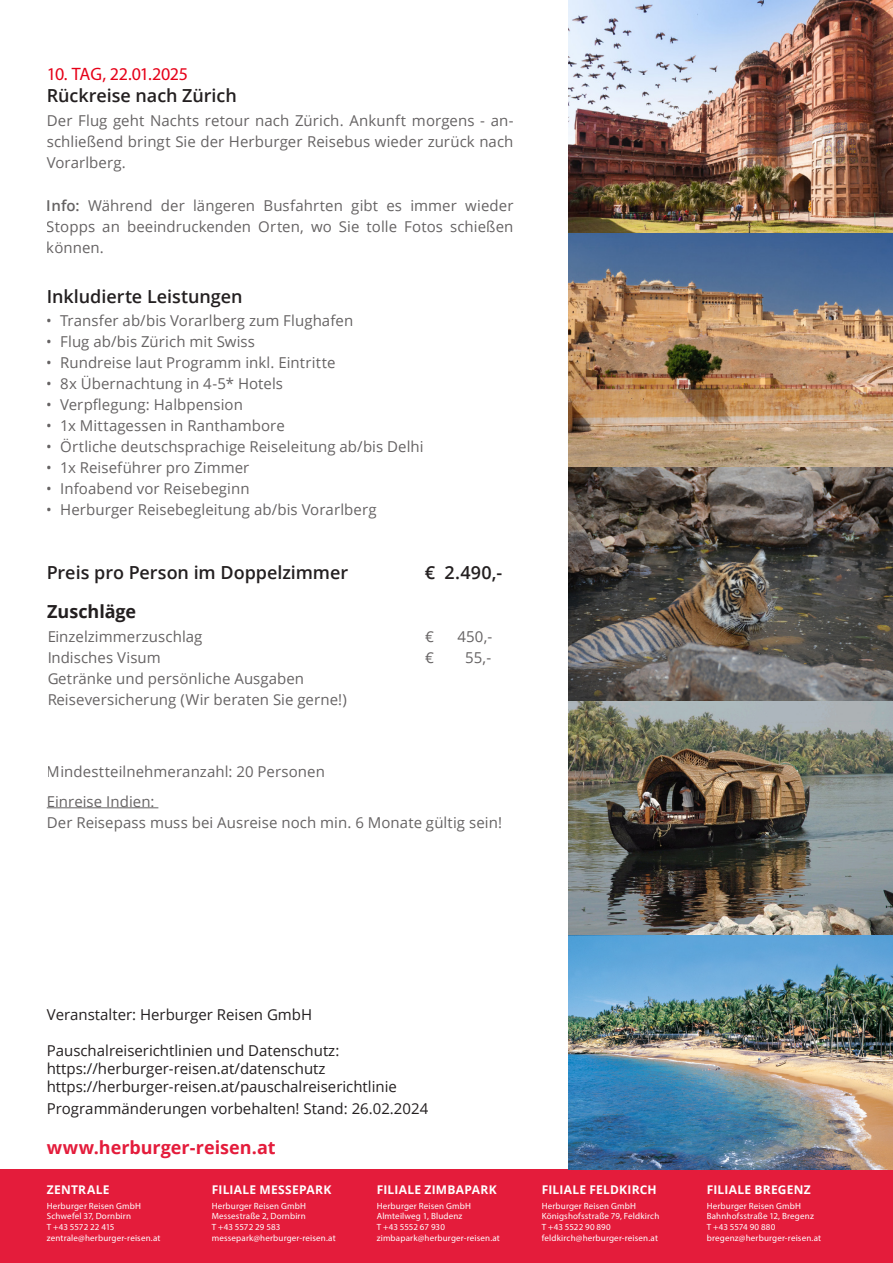
<style>
.page{position:relative;width:893px;height:1263px;background:#fff}
.page>*{position:absolute;margin:0;border:0;box-sizing:border-box;transform-origin:0 0}
.t1{font:600 18px "Open Sans";letter-spacing:-.005em;color:#231f20}
.t2{font:700 18px "Open Sans";color:#e41c3b}
.t3{font:18px "Myriad Pro";letter-spacing:-.03em;color:#e60018}
.t4{font:700 18px "Open Sans";letter-spacing:-.005em;color:#231f20}
.t5{font:15px/21px "Open Sans";letter-spacing:.005em;color:#231f20}
.t6{font:700 12px "Open Sans";letter-spacing:.02em;color:#fff}
.t7{font:9px/10.8px "Myriad Pro";letter-spacing:.02em;color:#fff}
.s1{font-weight:600}
</style>
<div class="page">
<div style="left:0;top:1169px;width:893px;height:94px;background:#e41c3b"></div>
<img style="left:568px;top:0;width:325px;height:1169px">
<hr style="left:47px;top:807px;width:111px;height:1px;background:#231f20">
<p class="t3" style="left:47px;top:63px;width:143px">10. TAG, 22.01.2025</p>
<p class="t1" style="left:47px;top:83px;width:192px">Rückreise nach Zürich</p>
<p class="t5" style="left:47px;top:110px;width:468px;text-align:justify">Der Flug geht Nachts retour nach Zürich. Ankunft morgens - an&shy;schließend bringt Sie der Herburger Reisebus wieder zurück nach Vorarlberg.</p>
<p class="t5" style="left:47px;top:195px;width:468px;text-align:justify"><span class="s1">Info:</span> Während der längeren Busfahrten gibt es immer wieder Stopps an beeindruckenden Orten, wo Sie tolle Fotos schießen können.</p>
<p class="t1" style="left:47px;top:284px;width:197px">Inkludierte Leistungen</p>
<p class="t5" style="left:47px;top:310px;width:308px">• Transfer ab/bis Vorarlberg zum Flughafen</p>
<p class="t5" style="left:47px;top:331px;width:210px">• Flug ab/bis Zürich mit Swiss</p>
<p class="t5" style="left:47px;top:352px;width:290px">• Rundreise laut Programm inkl. Eintritte</p>
<p class="t5" style="left:47px;top:373px;width:238px">• 8x Übernachtung in 4-5* Hotels</p>
<p class="t5" style="left:47px;top:394px;width:198px">• Verpflegung: Halbpension</p>
<p class="t5" style="left:47px;top:415px;width:240px">• 1x Mittagessen in Ranthambore</p>
<p class="t5" style="left:47px;top:436px;width:378px">• Örtliche deutschsprachige Reiseleitung ab/bis Delhi</p>
<p class="t5" style="left:47px;top:457px;width:204px">• 1x Reiseführer pro Zimmer</p>
<p class="t5" style="left:47px;top:478px;width:204px">• Infoabend vor Reisebeginn</p>
<p class="t5" style="left:47px;top:499px;width:331px">• Herburger Reisebegleitung ab/bis Vorarlberg</p>
<p class="t1" style="left:47px;top:560px;width:303px">Preis pro Person im Doppelzimmer</p>
<p class="t1" style="left:425px;top:560px;width:79px">€ 2.490,-</p>
<p class="t4" style="left:47px;top:598px;width:91px">Zuschläge</p>
<p class="t5" style="left:47px;top:626px;width:157px">Einzelzimmerzuschlag</p>
<p class="t5" style="left:425px;top:626px;width:10px">€</p>
<p class="t5" style="left:457px;top:626px;width:36px">450,-</p>
<p class="t5" style="left:47px;top:647px;width:115px">Indisches Visum</p>
<p class="t5" style="left:425px;top:647px;width:10px">€</p>
<p class="t5" style="left:465px;top:647px;width:27px">55,-</p>
<p class="t5" style="left:47px;top:668px;width:301px">Getränke und persönliche Ausgaben<br>Reiseversicherung (Wir beraten Sie gerne!)</p>
<p class="t5" style="left:47px;top:756px;width:280px;line-height:29.7px">Mindestteilnehmeranzahl: 20 Personen<br>Einreise Indien:</p>
<p class="t5" style="left:47px;top:811px;width:457px">Der Reisepass muss bei Ausreise noch min. 6 Monate gültig sein!</p>
<p class="t5" style="left:47px;top:1004px;width:267px">Veranstalter: Herburger Reisen GmbH</p>
<p class="t5" style="left:47px;top:1041px;width:352px;line-height:18px">Pauschalreiserichtlinien und Datenschutz: https://herburger-reisen.at/datenschutz https://herburger-reisen.at/pauschalreiserichtlinie</p>
<p class="t5" style="left:47px;top:1097px;width:383px">Programmänderungen vorbehalten! Stand: 26.02.2024</p>
<p class="t2" style="left:47px;top:1134px;width:230px">www.herburger-reisen.at</p>
<p class="t6" style="left:47px;top:1181px;width:64px">ZENTRALE</p>
<p class="t7" style="left:47px;top:1200px;width:115px">Herburger Reisen GmbH<br>Schwefel 37, Dornbirn<br>T +43 5572 22 415 zentrale@herburger-reisen.at</p>
<p class="t6" style="left:212px;top:1181px;width:121px">FILIALE MESSEPARK</p>
<p class="t7" style="left:212px;top:1200px;width:125px">Herburger Reisen GmbH<br>Messestraße 2, Dornbirn<br>T +43 5572 29 583 messepark@herburger-reisen.at</p>
<p class="t6" style="left:377px;top:1181px;width:122px">FILIALE ZIMBAPARK</p>
<p class="t7" style="left:377px;top:1200px;width:125px">Herburger Reisen GmbH<br>Almteilweg 1, Bludenz<br>T +43 5552 67 930 zimbapark@herburger-reisen.at</p>
<p class="t6" style="left:542px;top:1181px;width:117px">FILIALE FELDKIRCH</p>
<p class="t7" style="left:542px;top:1200px;width:119px">Herburger Reisen GmbH<br>Königshofsstraße 79, Feldkirch<br>T +43 5522 90 890 feldkirch@herburger-reisen.at</p>
<p class="t6" style="left:707px;top:1181px;width:106px">FILIALE BREGENZ</p>
<p class="t7" style="left:707px;top:1200px;width:116px">Herburger Reisen GmbH<br>Bahnhofsstraße 12, Bregenz<br>T +43 5574 90 880 bregenz@herburger-reisen.at</p>
</div>
